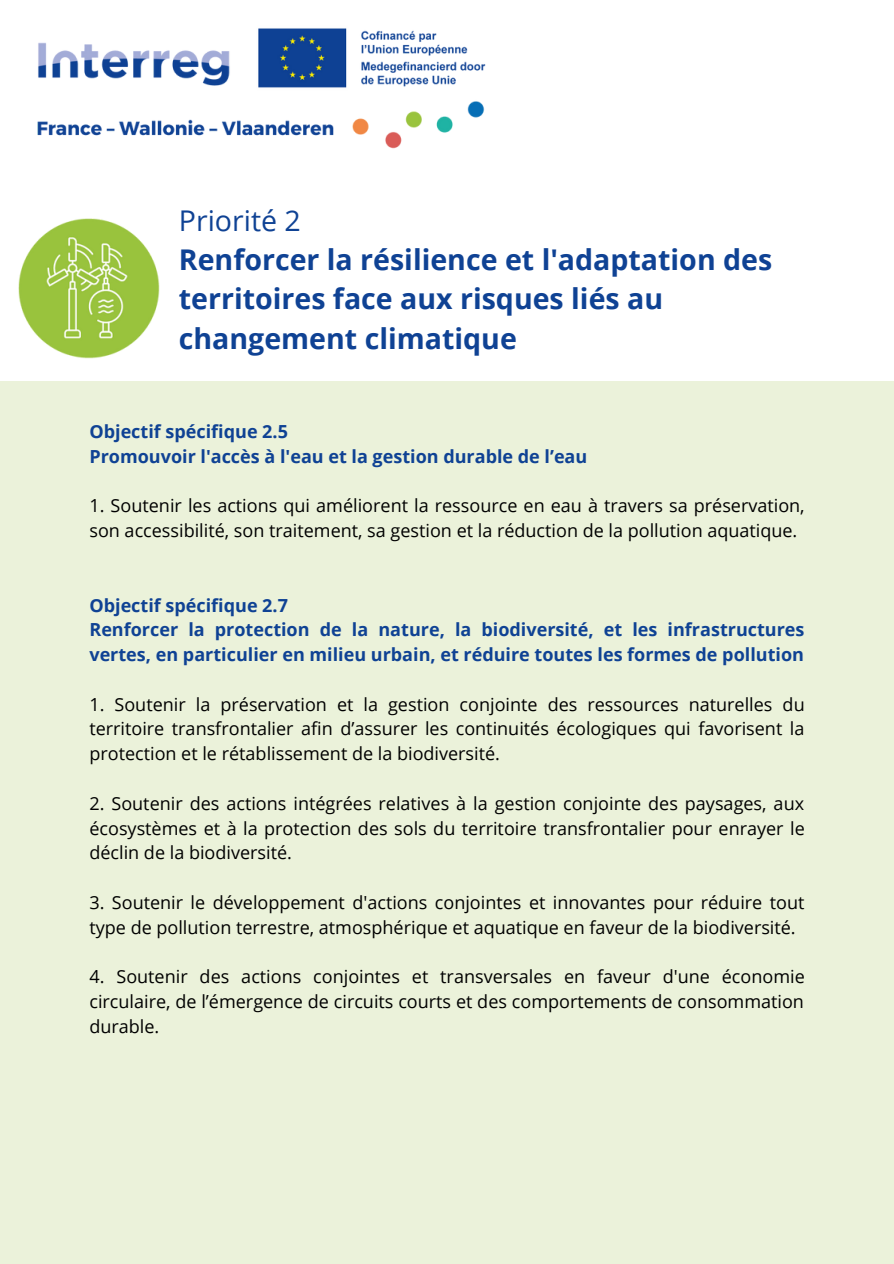
<style>
.page{position:relative;width:894px;height:1264px;background:#fff}
.page>*{position:absolute;margin:0;border:0;box-sizing:border-box;transform-origin:0 0}
.t1{font:700 28.5px/39.5px "Open Sans";color:#0f4294}
.t2{font:28.5px "Open Sans";color:#0f4294}
.t3{font:18px/24.8px "Open Sans";color:#000;text-align:justify}
.t4{font:700 18px/24.8px "Open Sans";color:#0f4294}
</style>
<div class="page">
<div style="left:0;top:382px;width:893px;height:881px;background:#ebf2da"></div>
<img style="left:19px;top:218px;width:141px;height:141px">
<img style="left:37px;top:28px;width:449px;height:121px">
<p class="t2" style="left:179px;top:200px;width:123px">Priorité 2</p>
<p class="t1" style="left:179px;top:239px;width:594px">Renforcer la résilience et l'adaptation des territoires face aux risques liés au changement climatique</p>
<p class="t4" style="left:89px;top:418px;width:200px">Objectif spécifique 2.5</p>
<p class="t4" style="left:89px;top:443px;width:499px">Promouvoir l'accès à l'eau et la gestion durable de l’eau</p>
<p class="t3" style="left:89px;top:493px;width:716px">1. Soutenir les actions qui améliorent la ressource en eau à travers sa préservation, son accessibilité, son traitement, sa gestion et la réduction de la pollution aquatique.</p>
<p class="t4" style="left:89px;top:592px;width:200px">Objectif spécifique 2.7</p>
<p class="t4" style="left:89px;top:617px;width:716px">Renforcer la protection de la nature, la biodiversité, et les infrastructures vertes, en particulier en milieu urbain, et réduire toutes les formes de pollution</p>
<p class="t3" style="left:89px;top:691px;width:716px">1. Soutenir la préservation et la gestion conjointe des ressources naturelles du territoire transfrontalier afin d’assurer les continuités écologiques qui favorisent la protection et le rétablissement de la biodiversité.</p>
<p class="t3" style="left:89px;top:790px;width:716px">2. Soutenir des actions intégrées relatives à la gestion conjointe des paysages, aux écosystèmes et à la protection des sols du territoire transfrontalier pour enrayer le déclin de la biodiversité.</p>
<p class="t3" style="left:89px;top:889px;width:716px">3. Soutenir le développement d'actions conjointes et innovantes pour réduire tout type de pollution terrestre, atmosphérique et aquatique en faveur de la biodiversité.</p>
<p class="t3" style="left:89px;top:963px;width:716px">4. Soutenir des actions conjointes et transversales en faveur d'une économie circulaire, de l’émergence de circuits courts et des comportements de consommation durable.</p>
</div>
